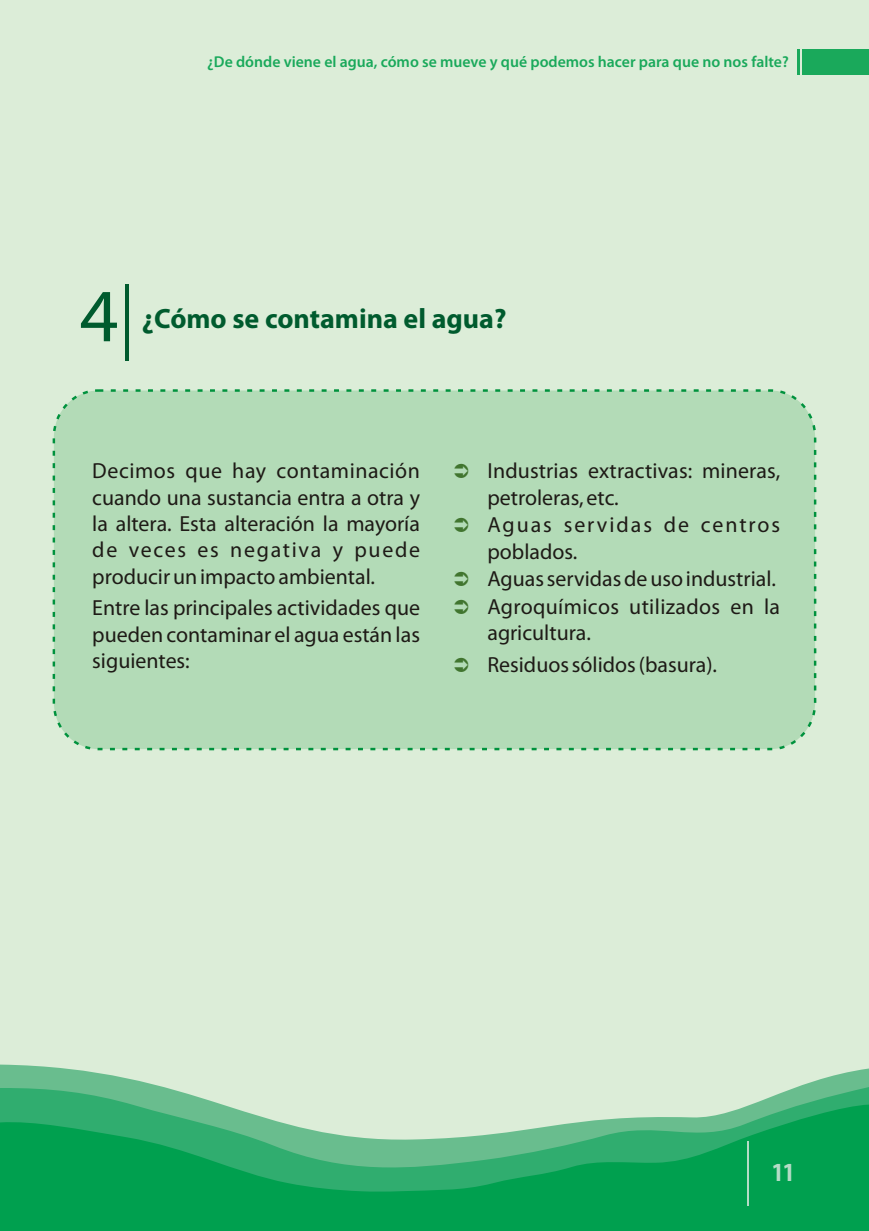
<style>
.page{position:relative;width:869px;height:1231px;background:#fff}
.page>*{position:absolute;margin:0;border:0;box-sizing:border-box;transform-origin:0 0}
.t1{font:75.6px "Myriad Pro";color:#005b2e}
.t2{font:700 28px "Myriad Pro";color:#005b2e}
.t3{font:700 condensed 26.25px "Myriad Pro";color:#b5dcc6}
.t4{font:21.88px/26.2px "Myriad Pro";color:#1e1a16;text-align:justify}
.t5{font:600 15.75px "Myriad Pro";color:#1aa95b}
</style>
<div class="page">
<div style="left:0;top:0;width:868px;height:1230px;background:#dcedd8"></div>
<svg style="left:0;top:1064px;width:868px;height:22px"></svg>
<svg style="left:0;top:1086px;width:868px;height:18px"></svg>
<svg style="left:0;top:1104px;width:868px;height:126px;background:#2dae6b"></svg>
<div style="left:53px;top:389px;width:763px;height:361px;background:#b3dbb7;border:2px dashed #00923d;border-radius:46px"></div>
<hr style="left:125px;top:284px;width:3px;height:76px;background:#005b2e">
<hr style="left:747px;top:1141px;width:1px;height:64px;background:#b5dcc6">
<div style="left:801px;top:50px;width:67px;height:25px;background:#1aa95b"></div>
<hr style="left:796px;top:50px;width:3px;height:25px;background:#1aa95b">
<p class="t5" style="left:207px;top:56px;width:582px">¿De dónde viene el agua, cómo se mueve y qué podemos hacer para que no nos falte?</p>
<h1 class="t1" style="left:80px;top:284px;width:40px">4</h1>
<p class="t2" style="left:142px;top:307px;width:366px">¿Cómo se contamina el agua?</p>
<p class="t4" style="left:92px;top:460px;width:329px">Decimos que hay contaminación cuando una sustancia entra a otra y la altera. Esta alteración la mayoría de veces es negativa y puede producir un impacto ambiental.</p>
<p class="t4" style="left:92px;top:596px;width:329px">Entre las principales actividades que pueden contaminar el agua están las siguientes:</p>
<p class="t4" style="left:487px;top:459px;width:294px;line-height:26.9px;text-align:left">Industrias extractivas: mineras, petroleras, etc.<br>Aguas servidas de centros poblados.<br>Aguas servidas de uso industrial.<br>Agroquímicos utilizados en la agricultura.</p>
<p class="t4" style="left:487px;top:653px;width:231px">Residuos sólidos (basura).</p>
<p class="t3" style="left:771px;top:1161px;width:24px">11</p>
</div>
